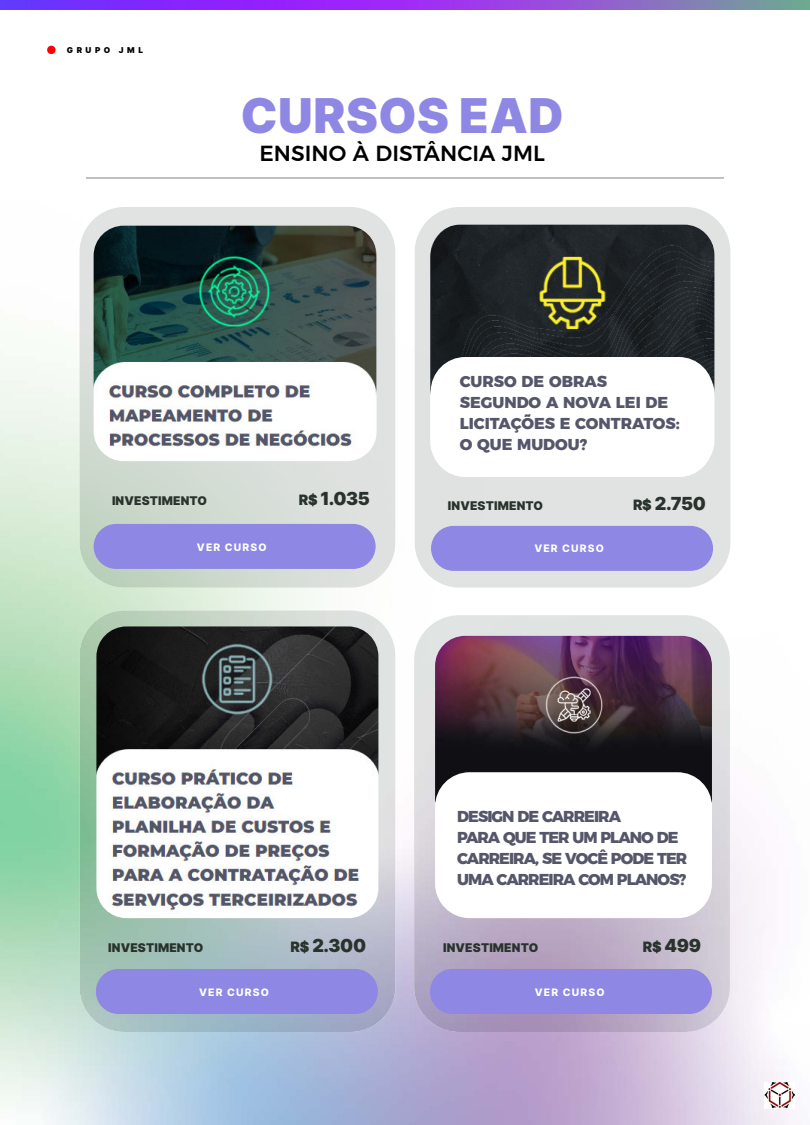
<style>
.page{position:relative;width:810px;height:1125px;background:#fff}
.page>*{position:absolute;margin:0;border:0;box-sizing:border-box;transform-origin:0 0}
.t1{font:900 48px "Inter";letter-spacing:.01em;color:#8e87e3}
.t2{font:500 21.75px "Montserrat";color:#000}
.t3{font:900 18px "Inter";color:#29322c}
.t4{font:800 15.75px/21px "Montserrat";letter-spacing:-.06em;color:#55566a}
.t5{font:800 15.75px/21px "Montserrat";color:#55566a}
.t6{font:900 12px "Inter";letter-spacing:.01em;color:#29322c}
.t7{font:800 10.35px "Inter";letter-spacing:.11em;color:#fff}
.t8{font:900 8.1px "Inter";letter-spacing:.435em;color:#000}
.s1{font-size:14.33px}
</style>
<div class="page">
<img style="left:0;top:9px;width:810px;height:169px">
<img style="left:0;top:249px;width:104px;height:876px">
<img style="left:707px;top:249px;width:88px;height:876px">
<div style="left:47px;top:46px;width:9px;height:8px;background:#f00;border-radius:50%"></div>
<img style="left:764px;top:1082px;width:30px;height:26px">
<img style="left:0;top:0;width:810px;height:9px">
<hr style="left:86px;top:178px;width:638px;height:1px;background:#878183">
<img style="left:80px;top:207px;width:315px;height:381px">
<div style="left:94px;top:524px;width:282px;height:45px;background:#8e87e3;border-radius:22px"></div>
<img style="left:94px;top:226px;width:283px;height:235px">
<img style="left:415px;top:207px;width:315px;height:381px">
<div style="left:431px;top:526px;width:282px;height:45px;background:#8e87e3;border-radius:22px"></div>
<img style="left:430px;top:225px;width:284px;height:246px">
<div style="left:431px;top:357px;width:282px;height:120px;background:#fff;border-radius:34px"></div>
<img style="left:80px;top:610px;width:315px;height:422px">
<div style="left:96px;top:969px;width:282px;height:45px;background:#8e87e3;border-radius:22px"></div>
<img style="left:96px;top:626px;width:282px;height:292px">
<img style="left:414px;top:615px;width:316px;height:417px">
<img style="left:435px;top:636px;width:277px;height:165px">
<div style="left:435px;top:772px;width:277px;height:146px;background:#fff;border-radius:34px"></div>
<img style="left:546px;top:677px;width:57px;height:57px">
<div style="left:430px;top:969px;width:282px;height:45px;background:#8e87e3;border-radius:22px"></div>
<p class="t8" style="left:67px;top:44px;width:78px">GRUPO JML</p>
<h1 class="t1" style="left:241px;top:81px;width:324px">CURSOS EAD</h1>
<h2 class="t2" style="left:260px;top:136px;width:287px">ENSINO À DISTÂNCIA JML</h2>
<p class="t5" style="left:460px;top:370px;width:221px">CURSO DE OBRAS<br>SEGUNDO A NOVA LEI DE<br>LICITAÇÕES E CONTRATOS:<br>O QUE MUDOU?</p>
<p class="t6" style="left:112px;top:492px;width:97px">INVESTIMENTO</p>
<p class="t3" style="left:299px;top:485px;width:73px"><span class="s1">R$</span> 1.035</p>
<p class="t7" style="left:197px;top:539px;width:71px">VER CURSO</p>
<p class="t6" style="left:448px;top:496px;width:97px">INVESTIMENTO</p>
<p class="t3" style="left:633px;top:490px;width:74px"><span class="s1">R$</span> 2.750</p>
<p class="t7" style="left:534px;top:541px;width:71px">VER CURSO</p>
<p class="t6" style="left:108px;top:939px;width:97px">INVESTIMENTO</p>
<p class="t3" style="left:291px;top:932px;width:77px"><span class="s1">R$</span> 2.300</p>
<p class="t7" style="left:199px;top:984px;width:71px">VER CURSO</p>
<p class="t4" style="left:457px;top:805px;width:232px">DESIGN DE CARREIRA<br>PARA QUE TER UM PLANO DE<br>CARREIRA, SE VOCÊ PODE TER<br>UMA CARREIRA COM PLANOS?</p>
<p class="t6" style="left:443px;top:939px;width:97px">INVESTIMENTO</p>
<p class="t3" style="left:643px;top:932px;width:60px"><span class="s1">R$</span> 499</p>
<p class="t7" style="left:535px;top:984px;width:71px">VER CURSO</p>
</div>
